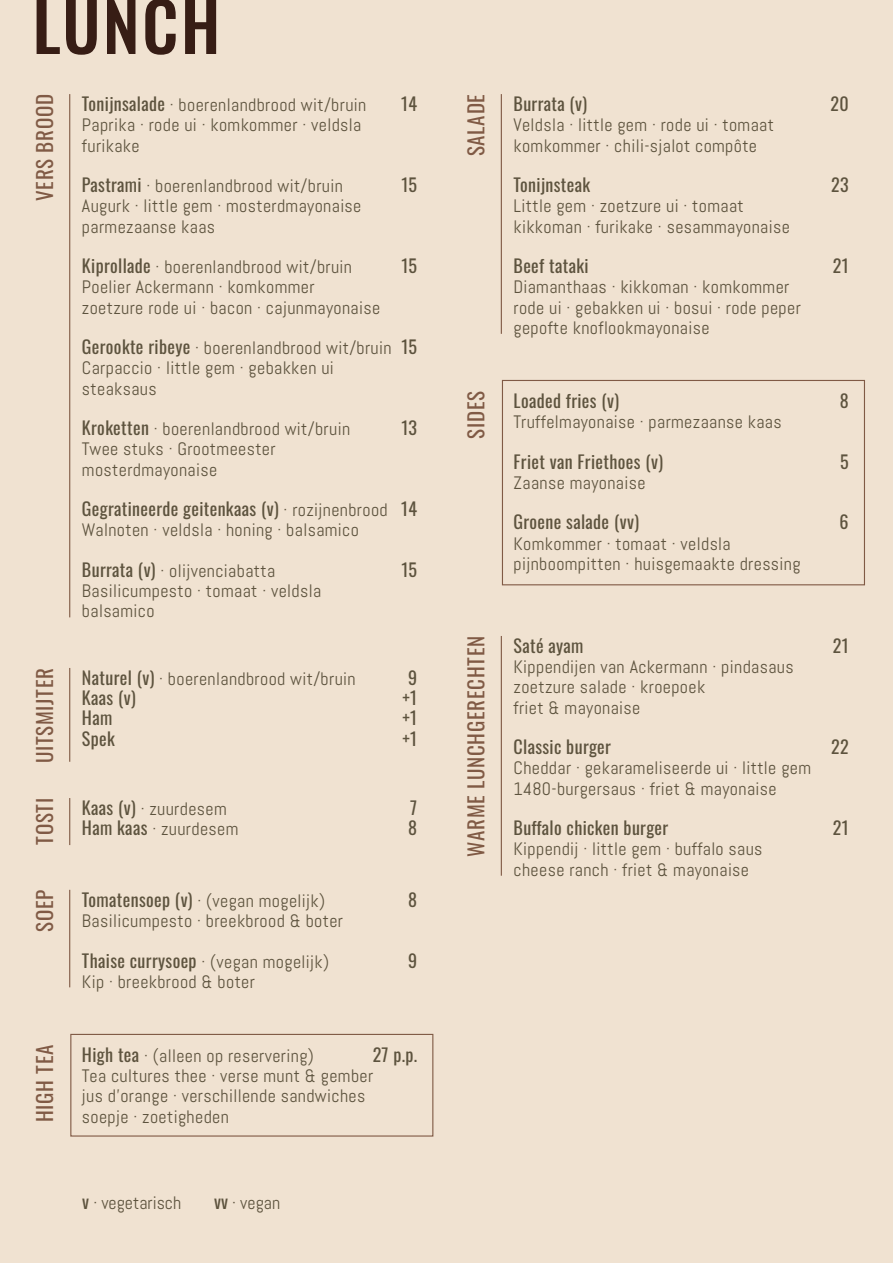
<style>
.page{position:relative;width:893px;height:1263px;background:#f0e2d1}
.page>*{position:absolute;margin:0;border:0;box-sizing:border-box;transform-origin:0 0}
.t1{font:500 67.5px "Oswald";letter-spacing:.035em;color:#371d15}
.t2{font:21px "Oswald";letter-spacing:.035em;color:#805a45}
.t3{font:18px/20.2px "Abel";letter-spacing:.02em;color:#5d533e}
.t4{font:18px/20.2px "Oswald";letter-spacing:.02em;color:#5d533e}
.t5{font:18px "Abel";color:#5d533e}
.s1{font-family:"Oswald"}
.s2{font-family:"Abel"}
</style>
<div class="page">
<hr style="left:69px;top:668px;width:1px;height:94px;background:#805a45">
<hr style="left:501px;top:636px;width:1px;height:240px;background:#805a45">
<div style="left:502px;top:380px;width:363px;height:205px;border:1px solid #805a45"></div>
<hr style="left:69px;top:890px;width:1px;height:97px;background:#805a45">
<hr style="left:501px;top:94px;width:1px;height:240px;background:#805a45">
<div style="left:70px;top:1034px;width:363px;height:102px;border:1px solid #805a45"></div>
<hr style="left:69px;top:798px;width:1px;height:47px;background:#805a45">
<hr style="left:69px;top:94px;width:1px;height:523px;background:#805a45">
<h1 class="t1" style="left:32px;top:-9px;width:189px">LUNCH</h1>
<p class="t2" style="left:26px;top:201px;width:108px;rotate:-90deg">VERS BROOD</p>
<p class="t4" style="left:401px;top:92px;width:17px">14</p>
<p class="t3" style="left:82px;top:95px;width:286px"><span class="s1">Tonijnsalade</span> · boerenlandbrood wit/bruin<br>Paprika · rode ui · komkommer · veldsla furikake</p>
<p class="t3" style="left:82px;top:176px;width:281px"><span class="s1">Pastrami</span> · boerenlandbrood wit/bruin<br>Augurk · little gem · mosterdmayonaise parmezaanse kaas</p>
<p class="t3" style="left:82px;top:257px;width:300px"><span class="s1">Kiprollade</span> · boerenlandbrood wit/bruin<br>Poelier Ackermann · komkommer zoetzure rode ui · bacon · cajunmayonaise</p>
<p class="t3" style="left:82px;top:338px;width:311px"><span class="s1">Gerookte ribeye</span> · boerenlandbrood wit/bruin<br>Carpaccio · little gem · gebakken ui steaksaus</p>
<p class="t3" style="left:82px;top:419px;width:270px"><span class="s1">Kroketten</span> · boerenlandbrood wit/bruin<br>Twee stuks · Grootmeester mosterdmayonaise</p>
<p class="t4" style="left:82px;top:497px;width:307px">Gegratineerde geitenkaas (v) <span class="s2">· rozijnenbrood</span></p>
<p class="t3" style="left:82px;top:520px;width:279px">Walnoten · veldsla · honing · balsamico</p>
<p class="t3" style="left:82px;top:561px;width:241px"><span class="s1">Burrata (v)</span> · olijvenciabatta<br>Basilicumpesto · tomaat · veldsla balsamico</p>
<p class="t4" style="left:401px;top:173px;width:17px">15</p>
<p class="t4" style="left:401px;top:254px;width:17px">15</p>
<p class="t4" style="left:401px;top:335px;width:17px">15</p>
<p class="t4" style="left:401px;top:416px;width:17px">13</p>
<p class="t4" style="left:401px;top:497px;width:17px">14</p>
<p class="t4" style="left:401px;top:558px;width:17px">15</p>
<p class="t2" style="left:26px;top:763px;width:97px;rotate:-90deg">UITSMIJTER</p>
<p class="t4" style="left:402px;top:666px;width:16px;text-align:center">9 +1 +1 +1</p>
<p class="t3" style="left:82px;top:669px;width:275px"><span class="s1">Naturel (v)</span> · boerenlandbrood wit/bruin</p>
<p class="t4" style="left:82px;top:686px;width:55px">Kaas (v)<br>Ham<br>Spek</p>
<p class="t2" style="left:26px;top:845px;width:48px;rotate:-90deg">TOSTI</p>
<p class="t4" style="left:408px;top:796px;width:10px">7<br>8</p>
<p class="t3" style="left:82px;top:799px;width:158px"><span class="s1">Kaas (v)</span> · zuurdesem<br><span class="s1">Ham kaas</span> · zuurdesem</p>
<p class="t2" style="left:26px;top:932px;width:44px;rotate:-90deg">SOEP</p>
<p class="t4" style="left:408px;top:887px;width:10px">8</p>
<p class="t4" style="left:408px;top:948px;width:11px">9</p>
<p class="t3" style="left:82px;top:890px;width:263px"><span class="s1">Tomatensoep (v)</span> · (vegan mogelijk)<br>Basilicumpesto · breekbrood &amp; boter</p>
<p class="t3" style="left:82px;top:951px;width:249px"><span class="s1">Thaise currysoep</span> · (vegan mogelijk)<br>Kip · breekbrood &amp; boter</p>
<p class="t2" style="left:26px;top:1122px;width:79px;rotate:-90deg">HIGH TEA</p>
<p class="t4" style="left:373px;top:1042px;width:46px">27 p.p.</p>
<p class="t3" style="left:82px;top:1045px;width:293px"><span class="s1">High tea</span> · (alleen op reservering)<br>Tea cultures thee · verse munt &amp; gember jus d’orange · verschillende sandwiches</p>
<p class="t3" style="left:82px;top:1106px;width:148px">soepje · zoetigheden</p>
<p class="t5" style="left:82px;top:1191px;width:100px"><span class="s1">v</span> · vegetarisch</p>
<p class="t3" style="left:214px;top:1193px;width:67px"><span class="s1">vv</span> · vegan</p>
<p class="t2" style="left:457px;top:156px;width:64px;rotate:-90deg">SALADE</p>
<p class="t4" style="left:830px;top:92px;width:20px">20</p>
<p class="t4" style="left:831px;top:173px;width:19px">23</p>
<p class="t4" style="left:514px;top:92px;width:75px">Burrata (v)</p>
<p class="t3" style="left:514px;top:115px;width:262px">Veldsla · little gem · rode ui · tomaat komkommer · chili-sjalot compôte</p>
<p class="t4" style="left:514px;top:173px;width:78px">Tonijnsteak</p>
<p class="t3" style="left:514px;top:196px;width:278px">Little gem · zoetzure ui · tomaat kikkoman · furikake · sesammayonaise</p>
<p class="t4" style="left:514px;top:254px;width:77px">Beef tataki</p>
<p class="t3" style="left:514px;top:277px;width:289px">Diamanthaas · kikkoman · komkommer rode ui · gebakken ui · bosui · rode peper gepofte knoflookmayonaise</p>
<p class="t4" style="left:833px;top:254px;width:17px">21</p>
<p class="t2" style="left:457px;top:438px;width:49px;rotate:-90deg">SIDES</p>
<p class="t4" style="left:840px;top:389px;width:10px">8</p>
<p class="t4" style="left:840px;top:449px;width:10px">5</p>
<p class="t4" style="left:514px;top:389px;width:107px">Loaded fries (v)</p>
<p class="t3" style="left:514px;top:412px;width:270px">Truffelmayonaise · parmezaanse kaas</p>
<p class="t4" style="left:514px;top:449px;width:151px">Friet van Friethoes (v)</p>
<p class="t3" style="left:514px;top:473px;width:133px">Zaanse mayonaise</p>
<p class="t4" style="left:514px;top:510px;width:127px">Groene salade (vv)</p>
<p class="t3" style="left:514px;top:533px;width:289px">Komkommer · tomaat · veldsla pijnboompitten · huisgemaakte dressing</p>
<p class="t4" style="left:840px;top:510px;width:11px">6</p>
<p class="t2" style="left:457px;top:856px;width:222px;rotate:-90deg">WARME LUNCHGERECHTEN</p>
<p class="t4" style="left:833px;top:634px;width:17px">21</p>
<p class="t4" style="left:514px;top:634px;width:71px">Saté ayam</p>
<p class="t3" style="left:514px;top:657px;width:282px">Kippendijen van Ackermann · pindasaus zoetzure salade · kroepoek<br>friet &amp; mayonaise</p>
<p class="t4" style="left:514px;top:735px;width:99px">Classic burger</p>
<p class="t3" style="left:514px;top:758px;width:299px">Cheddar · gekarameliseerde ui · little gem<br>1480-burgersaus · friet &amp; mayonaise</p>
<p class="t4" style="left:514px;top:816px;width:156px">Buffalo chicken burger</p>
<p class="t3" style="left:514px;top:839px;width:250px">Kippendij · little gem · buffalo saus cheese ranch · friet &amp; mayonaise</p>
<p class="t4" style="left:831px;top:735px;width:19px">22</p>
<p class="t4" style="left:833px;top:816px;width:17px">21</p>
</div>
